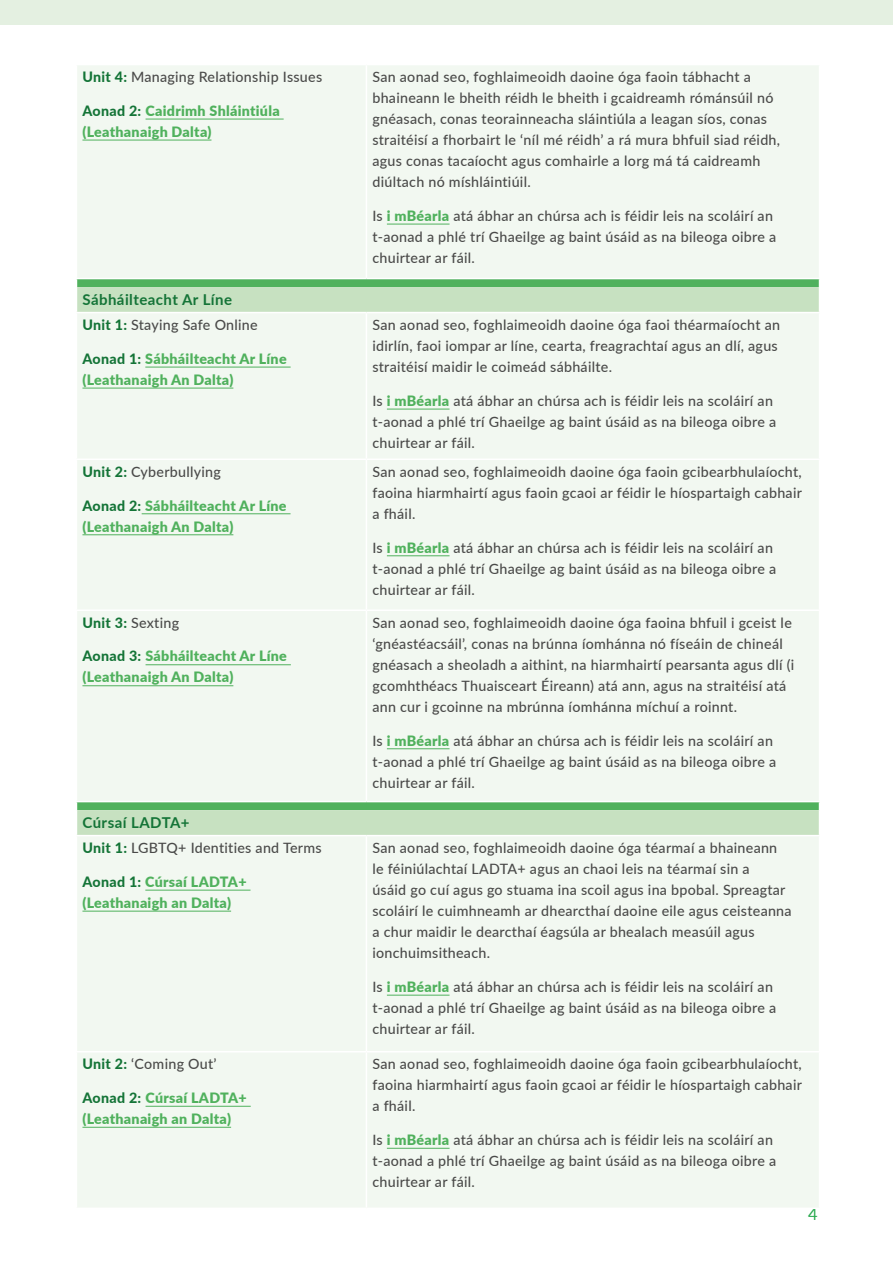
<style>
.page{position:relative;width:893px;height:1263px;background:#fff}
.page>*{position:absolute;margin:0;border:0;box-sizing:border-box;transform-origin:0 0}
.t1{font:16.5px "Lato";color:#29a94f}
.t2{font:700 15px "Lato";letter-spacing:.03em;color:#147437}
.t3{font:500 14.25px/21px "Lato";letter-spacing:.02em;color:#4a4a49}
.t4{font:900 14.25px/21px "Lato";letter-spacing:.02em;color:#50b15d}
.s1{font-weight:800;color:#147437}
.s2{font-weight:900;color:#50b15d}
</style>
<div class="page">
<div style="left:0;top:0;width:893px;height:25px;background:#e4f0e1"></div>
<div style="left:77px;top:66px;width:742px;height:1141px;background:#f2f8f1"></div>
<svg style="left:77px;top:287px;width:742px;height:548px;fill:#f2f8f1"></svg>
<hr style="left:76px;top:278px;width:290px;height:1px;background:#fff">
<hr style="left:366px;top:278px;width:454px;height:1px;background:#fff">
<hr style="left:76px;top:801px;width:290px;height:1px;background:#fff">
<hr style="left:366px;top:801px;width:454px;height:1px;background:#fff">
<hr style="left:366px;top:65px;width:1px;height:213px;background:#fff">
<hr style="left:76px;top:312px;width:290px;height:1px;background:#fff">
<hr style="left:366px;top:312px;width:454px;height:1px;background:#fff">
<hr style="left:366px;top:313px;width:1px;height:145px;background:#fff">
<hr style="left:76px;top:458px;width:290px;height:2px;background:#fff">
<hr style="left:366px;top:458px;width:454px;height:2px;background:#fff">
<hr style="left:366px;top:460px;width:1px;height:149px;background:#fff">
<hr style="left:76px;top:609px;width:290px;height:2px;background:#fff">
<hr style="left:366px;top:609px;width:454px;height:2px;background:#fff">
<hr style="left:366px;top:611px;width:1px;height:190px;background:#fff">
<hr style="left:76px;top:835px;width:290px;height:1px;background:#fff">
<hr style="left:366px;top:835px;width:454px;height:1px;background:#fff">
<hr style="left:366px;top:836px;width:1px;height:215px;background:#fff">
<hr style="left:76px;top:1051px;width:290px;height:1px;background:#fff">
<hr style="left:366px;top:1051px;width:454px;height:1px;background:#fff">
<hr style="left:366px;top:1052px;width:1px;height:155px;background:#fff">
<hr style="left:146px;top:119px;width:138px;height:1px;background:#50b15d">
<hr style="left:82px;top:140px;width:129px;height:1px;background:#50b15d">
<hr style="left:387px;top:224px;width:63px;height:1px;background:#50b15d">
<hr style="left:145px;top:367px;width:146px;height:1px;background:#50b15d">
<hr style="left:82px;top:388px;width:151px;height:1px;background:#50b15d">
<hr style="left:387px;top:409px;width:63px;height:1px;background:#50b15d">
<hr style="left:142px;top:513px;width:149px;height:1px;background:#50b15d">
<hr style="left:82px;top:534px;width:151px;height:1px;background:#50b15d">
<hr style="left:387px;top:555px;width:63px;height:1px;background:#50b15d">
<hr style="left:146px;top:664px;width:145px;height:1px;background:#50b15d">
<hr style="left:82px;top:685px;width:151px;height:1px;background:#50b15d">
<hr style="left:387px;top:748px;width:63px;height:1px;background:#50b15d">
<hr style="left:145px;top:890px;width:106px;height:1px;background:#50b15d">
<hr style="left:82px;top:911px;width:149px;height:1px;background:#50b15d">
<hr style="left:387px;top:995px;width:63px;height:1px;background:#50b15d">
<hr style="left:146px;top:1106px;width:105px;height:1px;background:#50b15d">
<hr style="left:82px;top:1127px;width:149px;height:1px;background:#50b15d">
<hr style="left:387px;top:1148px;width:63px;height:1px;background:#50b15d">
<p class="t3" style="left:82px;top:66px;width:241px"><span class="s1">Unit 4:</span> Managing Relationship Issues</p>
<p class="t4" style="left:82px;top:99px;width:199px"><span class="s1">Aonad 2:</span> Caidrimh Shláintiúla (Leathanaigh Dalta)</p>
<p class="t2" style="left:82px;top:289px;width:151px">Sábháilteacht Ar Líne</p>
<p class="t3" style="left:82px;top:314px;width:177px"><span class="s1">Unit 1:</span> Staying Safe Online</p>
<p class="t4" style="left:82px;top:347px;width:206px"><span class="s1">Aonad 1:</span> Sábháilteacht Ar Líne (Leathanaigh An Dalta)</p>
<p class="t3" style="left:82px;top:460px;width:140px"><span class="s1">Unit 2:</span> Cyberbullying</p>
<p class="t4" style="left:82px;top:494px;width:206px"><span class="s1">Aonad 2:</span> Sábháilteacht Ar Líne (Leathanaigh An Dalta)</p>
<p class="t3" style="left:82px;top:611px;width:98px"><span class="s1">Unit 3:</span> Sexting</p>
<p class="t4" style="left:82px;top:645px;width:206px"><span class="s1">Aonad 3:</span> Sábháilteacht Ar Líne (Leathanaigh An Dalta)</p>
<p class="t2" style="left:82px;top:812px;width:109px">Cúrsaí LADTA+</p>
<p class="t3" style="left:82px;top:837px;width:241px"><span class="s1">Unit 1:</span> LGBTQ+ Identities and Terms</p>
<p class="t4" style="left:82px;top:870px;width:166px"><span class="s1">Aonad 1:</span> Cúrsaí LADTA+ (Leathanaigh an Dalta)</p>
<p class="t3" style="left:82px;top:1053px;width:136px"><span class="s1">Unit 2:</span> ‘Coming Out’</p>
<p class="t4" style="left:82px;top:1087px;width:166px"><span class="s1">Aonad 2:</span> Cúrsaí LADTA+ (Leathanaigh an Dalta)</p>
<p class="t3" style="left:372px;top:66px;width:409px">San aonad seo, foghlaimeoidh daoine óga faoin tábhacht a bhaineann le bheith réidh le bheith i gcaidreamh rómánsúil nó gnéasach, conas teorainneacha sláintiúla a leagan síos, conas straitéisí a fhorbairt le ‘níl mé réidh’ a rá mura bhfuil siad réidh, agus conas tacaíocht agus comhairle a lorg má tá caidreamh diúltach nó míshláintiúil.</p>
<p class="t3" style="left:372px;top:204px;width:405px">Is <span class="s2">i mBéarla</span> atá ábhar an chúrsa ach is féidir leis na scoláirí an t-aonad a phlé trí Ghaeilge ag baint úsáid as na bileoga oibre a chuirtear ar fáil.</p>
<p class="t3" style="left:372px;top:314px;width:409px">San aonad seo, foghlaimeoidh daoine óga faoi théarmaíocht an idirlín, faoi iompar ar líne, cearta, freagrachtaí agus an dlí, agus straitéisí maidir le coimeád sábháilte.</p>
<p class="t3" style="left:372px;top:389px;width:405px">Is <span class="s2">i mBéarla</span> atá ábhar an chúrsa ach is féidir leis na scoláirí an t-aonad a phlé trí Ghaeilge ag baint úsáid as na bileoga oibre a chuirtear ar fáil.</p>
<p class="t3" style="left:372px;top:460px;width:431px;text-align:justify">San aonad seo, foghlaimeoidh daoine óga faoin gcibearbhulaíocht, faoina hiarmhairtí agus faoin gcaoi ar féidir le híospartaigh cabhair a fháil.</p>
<p class="t3" style="left:372px;top:536px;width:405px">Is <span class="s2">i mBéarla</span> atá ábhar an chúrsa ach is féidir leis na scoláirí an t-aonad a phlé trí Ghaeilge ag baint úsáid as na bileoga oibre a chuirtear ar fáil.</p>
<p class="t3" style="left:372px;top:611px;width:423px">San aonad seo, foghlaimeoidh daoine óga faoina bhfuil i gceist le ‘gnéastéacsáil’, conas na brúnna íomhánna nó físeáin de chineál gnéasach a sheoladh a aithint, na hiarmhairtí pearsanta agus dlí (i gcomhthéacs Thuaisceart Éireann) atá ann, agus na straitéisí atá ann cur i gcoinne na mbrúnna íomhánna míchuí a roinnt.</p>
<p class="t3" style="left:372px;top:729px;width:405px">Is <span class="s2">i mBéarla</span> atá ábhar an chúrsa ach is féidir leis na scoláirí an t-aonad a phlé trí Ghaeilge ag baint úsáid as na bileoga oibre a chuirtear ar fáil.</p>
<p class="t3" style="left:372px;top:837px;width:421px">San aonad seo, foghlaimeoidh daoine óga téarmaí a bhaineann le féiniúlachtaí LADTA+ agus an chaoi leis na téarmaí sin a<br>úsáid go cuí agus go stuama ina scoil agus ina bpobal. Spreagtar scoláirí le cuimhneamh ar dhearcthaí daoine eile agus ceisteanna a chur maidir le dearcthaí éagsúla ar bhealach measúil agus ionchuimsitheach.</p>
<p class="t3" style="left:372px;top:975px;width:405px">Is <span class="s2">i mBéarla</span> atá ábhar an chúrsa ach is féidir leis na scoláirí an t-aonad a phlé trí Ghaeilge ag baint úsáid as na bileoga oibre a chuirtear ar fáil.</p>
<p class="t3" style="left:372px;top:1053px;width:431px;text-align:justify">San aonad seo, foghlaimeoidh daoine óga faoin gcibearbhulaíocht, faoina hiarmhairtí agus faoin gcaoi ar féidir le híospartaigh cabhair a fháil.</p>
<p class="t3" style="left:372px;top:1129px;width:405px">Is <span class="s2">i mBéarla</span> atá ábhar an chúrsa ach is féidir leis na scoláirí an t-aonad a phlé trí Ghaeilge ag baint úsáid as na bileoga oibre a chuirtear ar fáil.</p>
<p class="t1" style="left:808px;top:1202px;width:11px">4</p>
</div>
